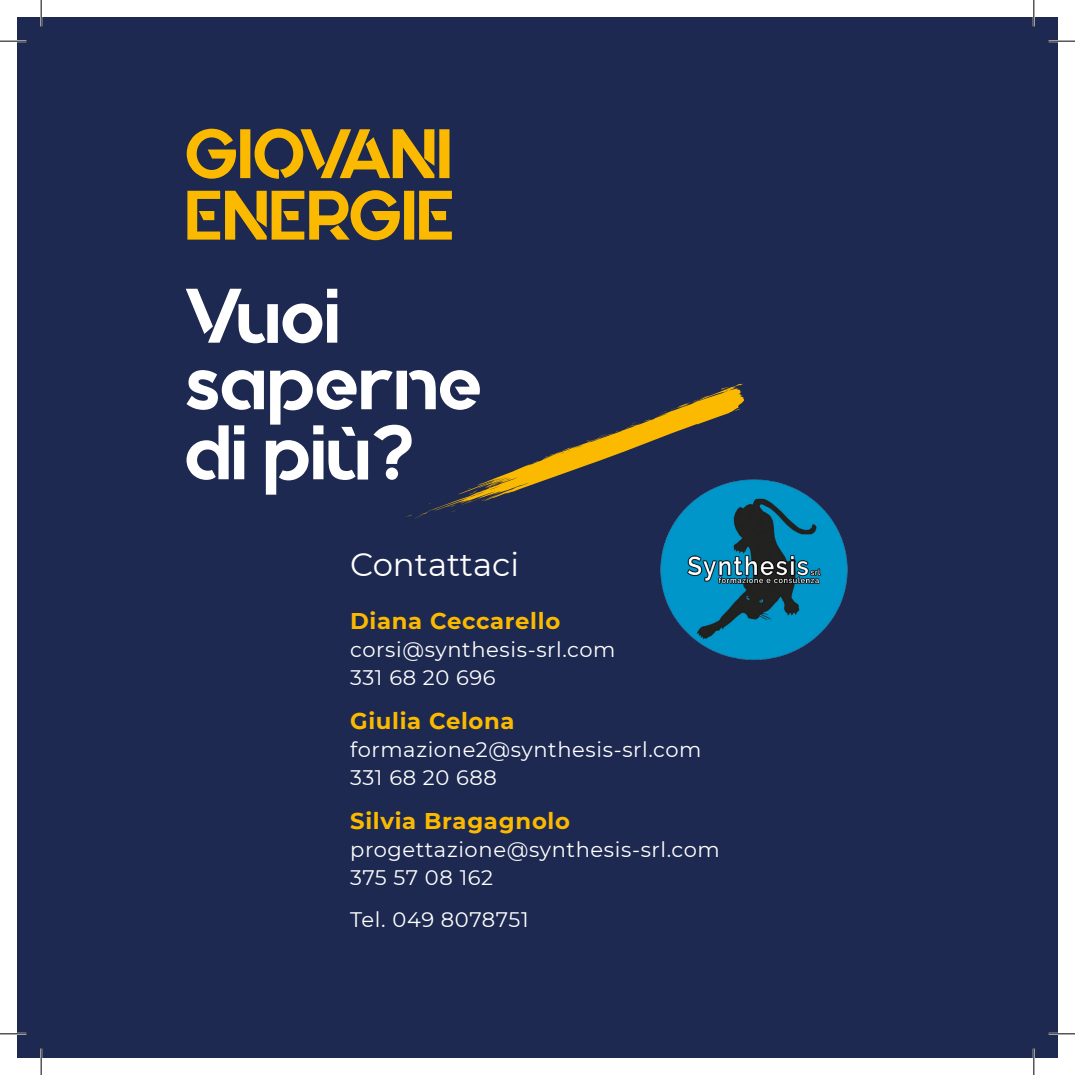
<style>
.page{position:relative;width:1075px;height:1075px;background:#fff}
.page>*{position:absolute;margin:0;border:0;box-sizing:border-box;transform-origin:0 0}
.t1{font:77px/68.2px "Quantify";letter-spacing:.01em;color:#fff}
.t2{font:69.83px/61.4px "Quantify";color:#fbba00}
.t3{font:32.38px "Montserrat";color:#fff}
.t4{font:700 22.75px "Montserrat";letter-spacing:.03em;color:#fbba00}
.t5{font:21px/28px "Montserrat";letter-spacing:.03em;color:#fff}
</style>
<div class="page">
<div style="left:17px;top:17px;width:1040px;height:1040px;background:#1d2950"></div>
<svg style="left:406px;top:383px;width:338px;height:135px"></svg>
<img style="left:658px;top:473px;width:190px;height:187px">
<hr style="left:0;top:40px;width:26px;height:2px;background:#fff">
<hr style="left:1048px;top:40px;width:26px;height:2px;background:#fff">
<hr style="left:0;top:1032px;width:26px;height:2px;background:#fff">
<hr style="left:1048px;top:1032px;width:26px;height:2px;background:#fff">
<hr style="left:40px;top:0;width:2px;height:26px;background:#fff">
<hr style="left:40px;top:1048px;width:2px;height:26px;background:#fff">
<hr style="left:1032px;top:0;width:2px;height:26px;background:#fff">
<hr style="left:1032px;top:1048px;width:2px;height:26px;background:#fff">
<svg style="left:0;top:41px;width:26px;height:1px"></svg>
<svg style="left:1048px;top:41px;width:26px;height:1px"></svg>
<svg style="left:0;top:1033px;width:26px;height:1px"></svg>
<svg style="left:1048px;top:1033px;width:26px;height:1px"></svg>
<svg style="left:41px;top:0;width:1px;height:26px"></svg>
<svg style="left:41px;top:1048px;width:1px;height:26px"></svg>
<svg style="left:1033px;top:0;width:1px;height:26px"></svg>
<svg style="left:1033px;top:1048px;width:1px;height:26px"></svg>
<h2 class="t2" style="left:185px;top:123px;width:271px">GIOVANI<br>ENERGIE</h2>
<h1 class="t1" style="left:185px;top:282px;width:298px">Vuoi saperne di più?</h1>
<h3 class="t3" style="left:350px;top:542px;width:170px">Contattaci</h3>
<p class="t4" style="left:350px;top:605px;width:212px">Diana Ceccarello</p>
<p class="t5" style="left:350px;top:635px;width:267px">corsi@synthesis-srl.com<br>331 68 20 696</p>
<p class="t4" style="left:350px;top:704px;width:166px">Giulia Celona</p>
<p class="t5" style="left:350px;top:735px;width:353px">formazione2@synthesis-srl.com<br>331 68 20 688</p>
<p class="t4" style="left:350px;top:804px;width:221px">Silvia Bragagnolo</p>
<p class="t5" style="left:350px;top:834px;width:371px">progettazione@synthesis-srl.com<br>375 57 08 162</p>
<p class="t5" style="left:350px;top:904px;width:180px">Tel. 049 8078751</p>
</div>
